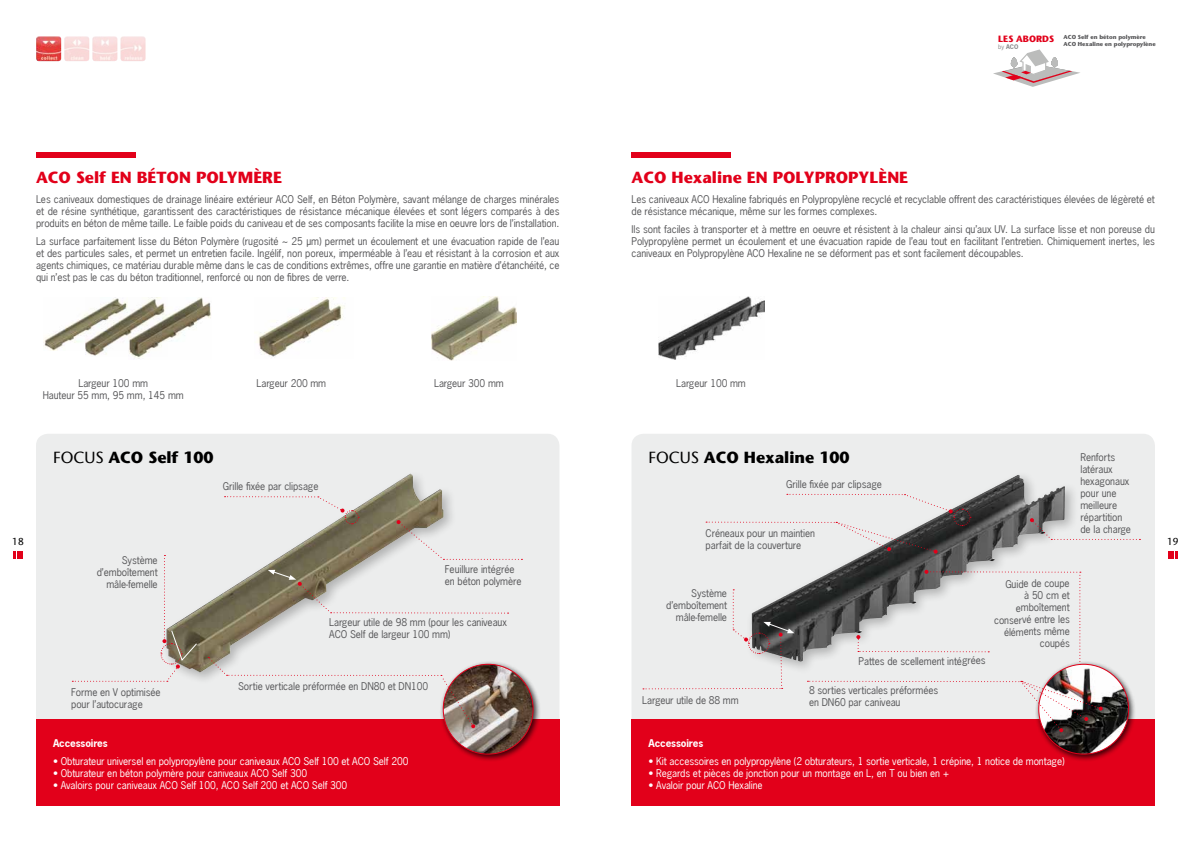
<style>
.page{position:relative;width:1191px;height:842px;background:#fff}
.page>*{position:absolute;margin:0;border:0;box-sizing:border-box;transform-origin:0 0}
.t1{font:700 16px "Stone Sans";color:#e2001a}
.t2{font:700 16px "Stone Sans";color:#000}
.t3{font:10px/12px "News Gothic";letter-spacing:-.01em;color:#58585a}
.t4{font:10px "News Gothic";letter-spacing:-.01em;color:#fff}
.t5{font:700 10px "News Gothic";letter-spacing:-.01em;color:#fff}
.t6{font:10px "Stone Sans";color:#000}
.t7{font:700 9.1px "Stone Sans";color:#e2001a}
.t8{font:700 6px "News Gothic";color:#87888a}
.t9{font:700 5.7px/6.9px "Stone Sans";color:#58585a}
.s1{font-weight:400}
</style>
<div class="page">
<div style="left:631px;top:434px;width:524px;height:350px;background:#eceded;border-radius:12px"></div>
<div style="left:746px;top:470px;width:332px;height:204px;background:#000;opacity:.25"></div>
<img style="left:978px;top:475px;width:40px;height:20px">
<div style="left:36px;top:434px;width:523px;height:336px;background:#eceded;border-radius:12px"></div>
<div style="left:161px;top:469px;width:296px;height:216px;background:#000;opacity:.25"></div>
<img style="left:167px;top:474px;width:276px;height:198px">
<div style="left:36px;top:152px;width:99px;height:6px;background:#e2001a"></div>
<div style="left:631px;top:152px;width:99px;height:6px;background:#e2001a"></div>
<div style="left:36px;top:720px;width:523px;height:86px;background:#e2001a"></div>
<div style="left:631px;top:720px;width:524px;height:86px;background:#e2001a"></div>
<svg style="left:856px;top:570px;width:225px;height:95px"></svg>
<svg style="left:396px;top:520px;width:126px;height:40px"></svg>
<svg style="left:1030px;top:518px;width:110px;height:22px"></svg>
<svg style="left:268px;top:570px;width:240px;height:44px"></svg>
<div style="left:439px;top:660px;width:102px;height:102px;background:#000;opacity:.75"></div>
<img style="left:443px;top:664px;width:90px;height:90px;border-radius:45px">
<div style="left:1034px;top:660px;width:102px;height:102px;background:#000;opacity:.75"></div>
<img style="left:1038px;top:664px;width:90px;height:90px;border-radius:45px">
<img style="left:134px;top:297px;width:77px;height:62px">
<img style="left:43px;top:314px;width:42px;height:37px">
<img style="left:85px;top:298px;width:82px;height:58px">
<img style="left:257px;top:297px;width:88px;height:60px">
<img style="left:658px;top:296px;width:106px;height:64px">
<img style="left:431px;top:296px;width:85px;height:64px">
<svg style="left:993px;top:49px;width:87px;height:38px"></svg>
<img style="left:36px;top:36px;width:25px;height:25px">
<img style="left:64px;top:36px;width:25px;height:25px">
<img style="left:92px;top:36px;width:25px;height:25px">
<img style="left:120px;top:36px;width:26px;height:25px">
<svg style="left:208px;top:657px;width:267px;height:71px"></svg>
<svg style="left:807px;top:680px;width:295px;height:52px"></svg>
<svg style="left:225px;top:496px;width:134px;height:29px"></svg>
<svg style="left:706px;top:494px;width:265px;height:60px"></svg>
<svg style="left:643px;top:589px;width:151px;height:101px"></svg>
<svg style="left:72px;top:555px;width:126px;height:127px"></svg>
<svg style="left:1168px;top:552px;width:9px;height:7px"></svg>
<svg style="left:13px;top:552px;width:10px;height:7px"></svg>
<h1 class="t1" style="left:36px;top:168px;width:247px">ACO Self EN BÉTON POLYMÈRE</h1>
<p class="t3" style="left:36px;top:193px;width:525px;text-align:justify">Les caniveaux domestiques de drainage linéaire extérieur ACO Self, en Béton Polymère, savant mélange de charges minérales et de résine synthétique, garantissent des caractéristiques de résistance mécanique élevées et sont légers comparés à des produits en béton de même taille. Le faible poids du caniveau et de ses composants facilite la mise en oeuvre lors de l’installation.</p>
<p class="t3" style="left:36px;top:235px;width:525px;text-align:justify">La surface parfaitement lisse du Béton Polymère (rugosité ~ 25 μm) permet un écoulement et une évacuation rapide de l’eau et des particules sales, et permet un entretien facile. Ingélif, non poreux, imperméable à l’eau et résistant à la corrosion et aux agents chimiques, ce matériau durable même dans le cas de conditions extrêmes, offre une garantie en matière d’étanchéité, ce qui n’est pas le cas du béton traditionnel, renforcé ou non de fibres de verre.</p>
<p class="t7" style="left:998px;top:33px;width:57px">LES ABORDS</p>
<p class="t8" style="left:998px;top:43px;width:22px"><span class="s1">by</span> ACO</p>
<p class="t9" style="left:1063px;top:34px;width:93px">ACO Self en béton polymère<br>ACO Hexaline en polypropylène</p>
<h1 class="t1" style="left:631px;top:168px;width:278px">ACO Hexaline EN POLYPROPYLÈNE</h1>
<p class="t3" style="left:631px;top:193px;width:525px">Les caniveaux ACO Hexaline fabriqués en Polypropylène recyclé et recyclable offrent des caractéristiques élevées de légèreté et de résistance mécanique, même sur les formes complexes.</p>
<p class="t3" style="left:631px;top:223px;width:525px;text-align:justify">Ils sont faciles à transporter et à mettre en oeuvre et résistent à la chaleur ainsi qu’aux UV. La surface lisse et non poreuse du Polypropylène permet un écoulement et une évacuation rapide de l’eau tout en facilitant l’entretien. Chimiquement inertes, les caniveaux en Polypropylène ACO Hexaline ne se déforment pas et sont facilement découpables.</p>
<p class="t3" style="left:43px;top:377px;width:142px;text-align:center">Largeur 100 mm<br>Hauteur 55 mm, 95 mm, 145 mm</p>
<p class="t3" style="left:256px;top:377px;width:71px">Largeur 200 mm</p>
<p class="t3" style="left:434px;top:377px;width:71px">Largeur 300 mm</p>
<p class="t3" style="left:676px;top:377px;width:71px">Largeur 100 mm</p>
<h1 class="t2" style="left:53px;top:448px;width:162px"><span class="s1">FOCUS</span> ACO Self 100</h1>
<h1 class="t2" style="left:648px;top:448px;width:202px"><span class="s1">FOCUS</span> ACO Hexaline 100</h1>
<p class="t3" style="left:1080px;top:451px;width:52px">Renforts latéraux hexagonaux pour une meilleure répartition de la charge</p>
<p class="t3" style="left:223px;top:480px;width:97px">Grille fixée par clipsage</p>
<p class="t3" style="left:786px;top:478px;width:97px">Grille fixée par clipsage</p>
<p class="t3" style="left:705px;top:527px;width:111px">Créneaux pour un maintien parfait de la couverture</p>
<p class="t6" style="left:12px;top:536px;width:13px">18</p>
<p class="t6" style="left:1167px;top:536px;width:13px">19</p>
<p class="t3" style="left:97px;top:554px;width:62px;text-align:right">Système d’emboîtement mâle-femelle</p>
<p class="t3" style="left:71px;top:686px;width:91px">Forme en V optimisée pour l’autocurage</p>
<p class="t3" style="left:445px;top:563px;width:78px">Feuillure intégrée en béton polymère</p>
<p class="t3" style="left:329px;top:616px;width:179px">Largeur utile de 98 mm (pour les caniveaux<br>ACO Self de largeur 100 mm)</p>
<p class="t3" style="left:666px;top:587px;width:62px;text-align:right">Système d’emboîtement mâle-femelle</p>
<p class="t3" style="left:858px;top:655px;width:129px">Pattes de scellement intégrées</p>
<p class="t3" style="left:238px;top:680px;width:191px">Sortie verticale préformée en DN80 et DN100</p>
<p class="t3" style="left:809px;top:684px;width:131px">8 sorties verticales préformées</p>
<p class="t3" style="left:642px;top:694px;width:98px">Largeur utile de 88 mm</p>
<p class="t3" style="left:809px;top:696px;width:93px">en DN60 par caniveau</p>
<p class="t3" style="left:994px;top:578px;width:77px;text-align:right">Guide de coupe<br>à 50 cm et emboîtement conservé entre les éléments même coupés</p>
<p class="t5" style="left:53px;top:737px;width:56px">Accessoires</p>
<p class="t4" style="left:53px;top:755px;width:357px">• Obturateur universel en polypropylène pour caniveaux ACO Self 100 et ACO Self 200</p>
<p class="t4" style="left:53px;top:767px;width:256px">• Obturateur en béton polymère pour caniveaux ACO Self 300</p>
<p class="t4" style="left:53px;top:779px;width:296px">• Avaloirs pour caniveaux ACO Self 100, ACO Self 200 et ACO Self 300</p>
<p class="t5" style="left:648px;top:737px;width:56px">Accessoires</p>
<p class="t4" style="left:648px;top:755px;width:418px">• Kit accessoires en polypropylène (2 obturateurs, 1 sortie verticale, 1 crépine, 1 notice de montage)</p>
<p class="t4" style="left:648px;top:767px;width:302px">• Regards et pièces de jonction pour un montage en L, en T ou bien en +</p>
<p class="t4" style="left:648px;top:779px;width:116px">• Avaloir pour ACO Hexaline</p>
</div>
